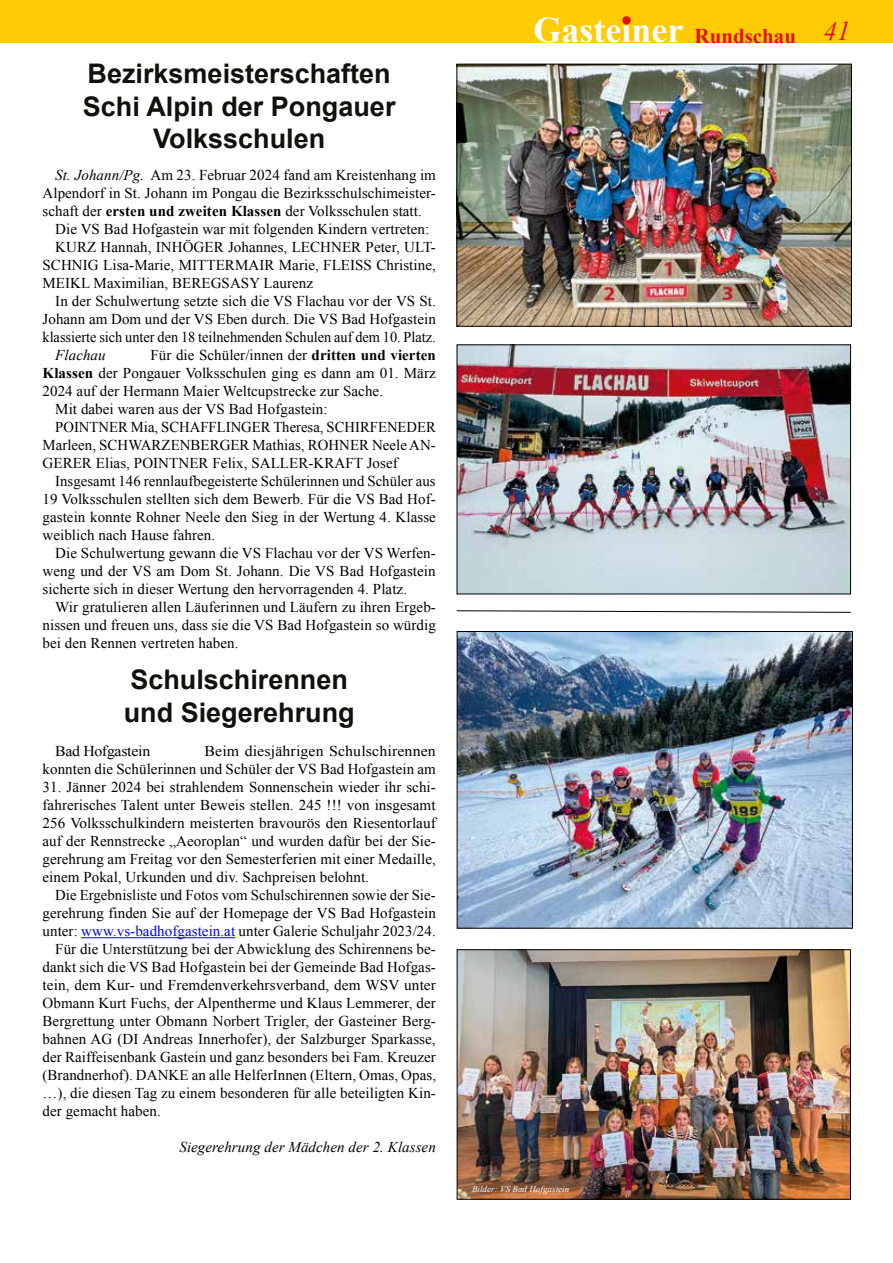
<style>
.page{position:relative;width:893px;height:1263px;background:#fff}
.page>*{position:absolute;margin:0;border:0;box-sizing:border-box;transform-origin:0 0}
.t1{font:700 36px "Times New Roman";color:#fff}
.t2{font:700 27px/32.4px "Arial";color:#12100b;text-align:center}
.t3{font:15px/18px "Times New Roman";letter-spacing:.005em;color:#000;text-align:justify}
.t4{font:15px/18px "Times New Roman";letter-spacing:.005em;color:#000;text-align:right;scale:1.06 1}
.t5{font:15px "Times New Roman";letter-spacing:.005em;color:#000;scale:.95 1}
.t6{font:italic 15px "Times New Roman";letter-spacing:.005em;color:#000}
.t7{font:15px "Times New Roman";letter-spacing:-.02em;color:#000;scale:1.06 1}
.t8{font:italic 9px "Times New Roman";letter-spacing:.005em;color:#fff}
.s1{font-style:italic}
.s2{font-weight:700}
.s3{color:#00f}
.s4{font-size:21px;color:#e31019}
.s5{font-weight:400;font-style:italic;font-size:27px;color:#e31019}
</style>
<div class="page">
<div style="left:0;top:0;width:893px;height:43px;background:#fecb04"></div>
<div style="left:622px;top:16px;width:9px;height:9px;background:#e31019;border-radius:50%"></div>
<img style="left:458px;top:66px;width:392px;height:259px">
<div style="left:456px;top:64px;width:396px;height:263px;border:1px solid #000"></div>
<img style="left:459px;top:346px;width:390px;height:246px">
<hr style="left:81px;top:937px;width:154px;height:1px;background:#00f">
<img style="left:459px;top:633px;width:392px;height:293px">
<div style="left:457px;top:631px;width:396px;height:297px;border:1px solid #000"></div>
<svg style="left:456px;top:610px;width:395px;height:3px"></svg>
<img style="left:459px;top:951px;width:390px;height:246px">
<div style="left:457px;top:949px;width:394px;height:250px;border:1px solid #000"></div>
<h2 class="t2" style="left:83px;top:59px;width:314px">Bezirksmeisterschaften<br>Schi Alpin der Pongauer<br>Volksschulen</h2>
<p class="t3" style="left:55px;top:166px;width:382px"><span class="s1">St. Johann/Pg.</span> Am 23. Februar 2024 fand am Kreistenhang im</p>
<p class="t3" style="left:43px;top:184px;width:395px">Alpendorf in St. Johann im Pongau die Bezirksschulschimeister-</p>
<p class="t3" style="left:43px;top:202px;width:381px">schaft der <span class="s2">ersten und zweiten Klassen</span> der Volksschulen statt.</p>
<p class="t3" style="left:55px;top:220px;width:375px">Die VS Bad Hofgastein war mit folgenden Kindern vertreten:</p>
<p class="t3" style="left:55px;top:238px;width:382px">KURZ Hannah, INHÖGER Johannes, LECHNER Peter, ULT-</p>
<p class="t3" style="left:43px;top:256px;width:395px">SCHNIG Lisa-Marie, MITTERMAIR Marie, FLEISS Christine,</p>
<p class="t3" style="left:43px;top:274px;width:272px">MEIKL Maximilian, BEREGSASY Laurenz</p>
<p class="t3" style="left:55px;top:292px;width:382px">In der Schulwertung setzte sich die VS Flachau vor der VS St.</p>
<p class="t3" style="left:43px;top:310px;width:395px">Johann am Dom und der VS Eben durch. Die VS Bad Hofgastein</p>
<p class="t5" style="left:43px;top:327px;width:415px">klassierte sich unter den 18 teilnehmenden Schulen auf dem 10. Platz.</p>
<p class="t6" style="left:55px;top:345px;width:52px">Flachau</p>
<p class="t3" style="left:151px;top:346px;width:287px">Für die Schüler/innen der <span class="s2">dritten und vierten</span></p>
<p class="t3" style="left:43px;top:364px;width:395px"><span class="s2">Klassen</span> der Pongauer Volksschulen ging es dann am 01. März</p>
<p class="t3" style="left:43px;top:382px;width:342px">2024 auf der Hermann Maier Weltcupstrecke zur Sache.</p>
<p class="t3" style="left:55px;top:400px;width:274px">Mit dabei waren aus der VS Bad Hofgastein:</p>
<p class="t3" style="left:55px;top:418px;width:382px">POINTNER Mia, SCHAFFLINGER Theresa, SCHIRFENEDER</p>
<p class="t3" style="left:43px;top:436px;width:395px">Marleen, SCHWARZENBERGER Mathias, ROHNER Neele AN-</p>
<p class="t3" style="left:43px;top:454px;width:357px">GERER Elias, POINTNER Felix, SALLER-KRAFT Josef</p>
<p class="t3" style="left:55px;top:472px;width:382px">Insgesamt 146 rennlaufbegeisterte Schülerinnen und Schüler aus</p>
<p class="t3" style="left:43px;top:490px;width:395px">19 Volksschulen stellten sich dem Bewerb. Für die VS Bad Hof-</p>
<p class="t3" style="left:43px;top:508px;width:395px">gastein konnte Rohner Neele den Sieg in der Wertung 4. Klasse</p>
<p class="t3" style="left:43px;top:526px;width:174px">weiblich nach Hause fahren.</p>
<p class="t3" style="left:55px;top:544px;width:382px">Die Schulwertung gewann die VS Flachau vor der VS Werfen-</p>
<p class="t3" style="left:43px;top:562px;width:395px">weng und der VS am Dom St. Johann. Die VS Bad Hofgastein</p>
<p class="t3" style="left:43px;top:580px;width:366px">sicherte sich in dieser Wertung den hervorragenden 4. Platz.</p>
<p class="t3" style="left:55px;top:598px;width:382px">Wir gratulieren allen Läuferinnen und Läufern zu ihren Ergeb-</p>
<p class="t3" style="left:43px;top:616px;width:395px">nissen und freuen uns, dass sie die VS Bad Hofgastein so würdig</p>
<p class="t3" style="left:43px;top:634px;width:197px">bei den Rennen vertreten haben.</p>
<h2 class="t2" style="left:124px;top:665px;width:233px;text-align:left">Schulschirennen und Siegerehrung</h2>
<p class="t7" style="left:55px;top:741px;width:91px">Bad Hofgastein</p>
<p class="t4" style="left:43px;top:742px;width:373px">Beim diesjährigen Schulschirennen<br>konnten die Schülerinnen und Schüler der VS Bad Hofgastein am</p>
<p class="t3" style="left:43px;top:778px;width:395px">31. Jänner 2024 bei strahlendem Sonnenschein wieder ihr schi&shy;fahrerisches Talent unter Beweis stellen. 245 !!! von insgesamt 256 Volksschulkindern meisterten bravourös den Riesentorlauf auf der Rennstrecke „Aeoroplan“ und wurden dafür bei der Sie&shy;gerehrung am Freitag vor den Semesterferien mit einer Medaille, einem Pokal, Urkunden und div. Sachpreisen belohnt.</p>
<p class="t3" style="left:55px;top:886px;width:382px">Die Ergebnisliste und Fotos vom Schulschirennen sowie der Sie-</p>
<p class="t3" style="left:43px;top:904px;width:395px">gerehrung finden Sie auf der Homepage der VS Bad Hofgastein</p>
<p class="t3" style="left:43px;top:922px;width:395px">unter: <span class="s3">www.vs-badhofgastein.at</span> unter Galerie Schuljahr 2023/24.</p>
<p class="t3" style="left:55px;top:940px;width:382px">Für die Unterstützung bei der Abwicklung des Schirennens be-</p>
<p class="t3" style="left:43px;top:958px;width:395px">dankt sich die VS Bad Hofgastein bei der Gemeinde Bad Hofgas-</p>
<p class="t3" style="left:43px;top:976px;width:395px">tein, dem Kur- und Fremdenverkehrsverband, dem WSV unter</p>
<p class="t3" style="left:43px;top:994px;width:395px">Obmann Kurt Fuchs, der Alpentherme und Klaus Lemmerer, der</p>
<p class="t3" style="left:43px;top:1012px;width:395px">Bergrettung unter Obmann Norbert Trigler, der Gasteiner Berg-</p>
<p class="t3" style="left:43px;top:1030px;width:395px">bahnen AG (DI Andreas Innerhofer), der Salzburger Sparkasse,</p>
<p class="t3" style="left:43px;top:1048px;width:395px">der Raiffeisenbank Gastein und ganz besonders bei Fam. Kreuzer</p>
<p class="t3" style="left:43px;top:1066px;width:395px">(Brandnerhof). DANKE an alle HelferInnen (Eltern, Omas, Opas,</p>
<p class="t3" style="left:43px;top:1084px;width:395px">…), die diesen Tag zu einem besonderen für alle beteiligten Kin-</p>
<p class="t3" style="left:43px;top:1102px;width:120px">der gemacht haben.</p>
<p class="t6" style="left:179px;top:1137px;width:258px">Siegerehrung der Mädchen der 2. Klassen</p>
<h1 class="t1" style="left:533px;top:6px;width:318px">Gasteiner <span class="s4">Rundschau</span> <span class="s5">41</span></h1>
<p class="t8" style="left:472px;top:1183px;width:99px">Bilder: VS Bad Hofgastein</p>
</div>
